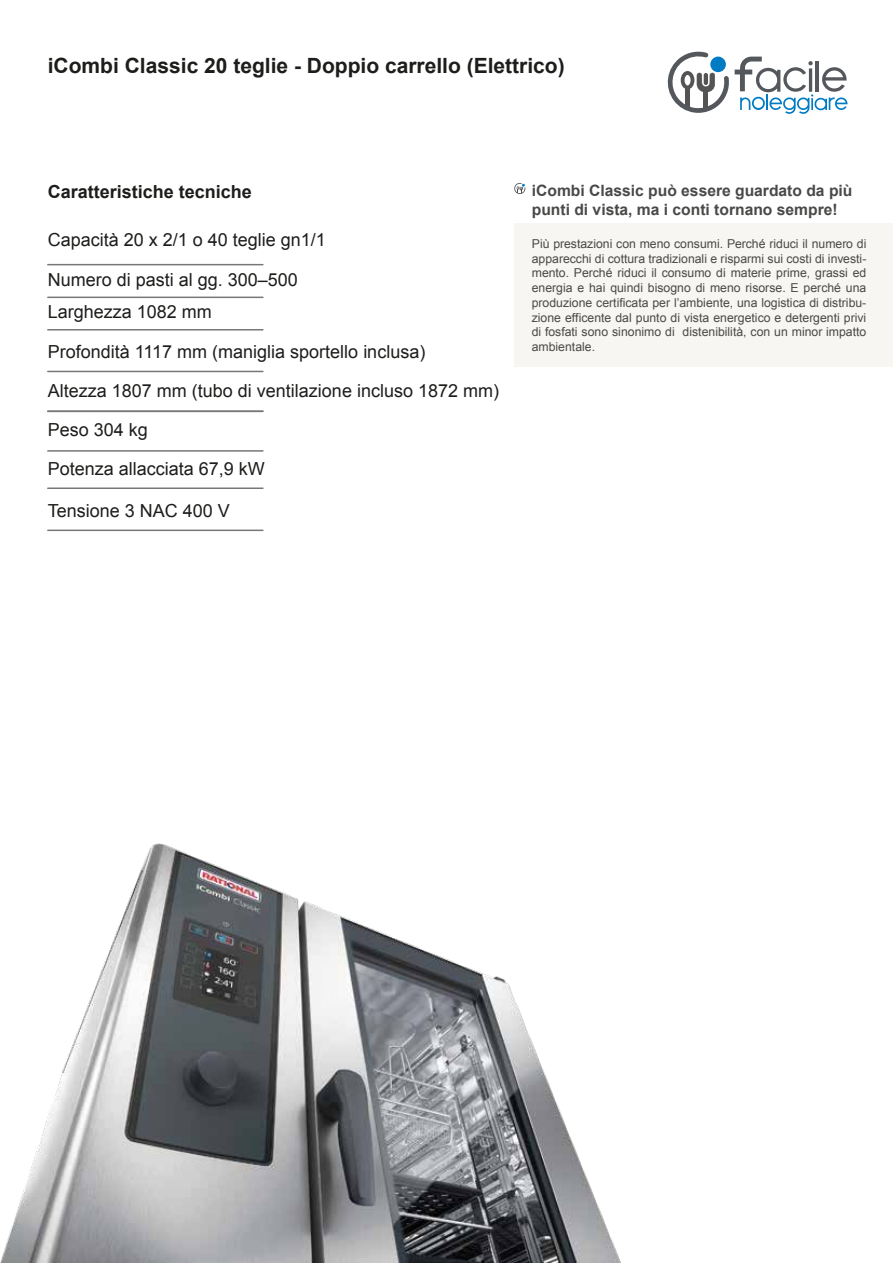
<style>
.page{position:relative;width:893px;height:1263px;background:#fff}
.page>*{position:absolute;margin:0;border:0;box-sizing:border-box;transform-origin:0 0}
.t1{font:700 21px "Arial";color:#1d1d1b}
.t2{font:18px/39.5px "Arial";color:#1d1d1b}
.t3{font:700 18px "Arial";color:#1d1d1b}
.t4{font:700 15.6px/18.8px "Arial";color:#494948}
.t5{font:12.3px/14.7px "Arial";color:#494948;text-align:justify}
</style>
<div class="page">
<hr style="left:48px;top:264px;width:215px;height:1px;background:#777776">
<hr style="left:48px;top:297px;width:215px;height:1px;background:#777776">
<hr style="left:48px;top:371px;width:215px;height:1px;background:#777776">
<hr style="left:48px;top:487px;width:215px;height:2px;background:#777776">
<hr style="left:48px;top:450px;width:215px;height:2px;background:#777776">
<hr style="left:48px;top:329px;width:215px;height:1px;background:#777776">
<hr style="left:48px;top:410px;width:215px;height:2px;background:#777776">
<img style="left:0;top:843px;width:621px;height:420px">
<hr style="left:48px;top:530px;width:215px;height:1px;background:#777776">
<div style="left:514px;top:223px;width:379px;height:144px;background:#f7f6f3"></div>
<svg style="left:514px;top:183px;width:12px;height:11px"></svg>
<svg style="left:667px;top:51px;width:180px;height:63px"></svg>
<div style="left:710px;top:57px;width:16px;height:15px;background:#007bc4;border-radius:50%"></div>
<h1 class="t1" style="left:48px;top:52px;width:518px">iCombi Classic 20 teglie - Doppio carrello (Elettrico)</h1>
<h2 class="t3" style="left:48px;top:180px;width:206px">Caratteristiche tecniche</h2>
<p class="t4" style="left:532px;top:182px;width:322px">iCombi Classic può essere guardato da più punti di vista, ma i conti tornano sempre!</p>
<h2 class="t2" style="left:48px;top:220px;width:280px">Capacità 20 x 2/1 o 40 teglie gn1/1</h2>
<p class="t5" style="left:532px;top:236px;width:336px">Più prestazioni con meno consumi. Perché riduci il numero di apparecchi di cottura tradizionali e risparmi sui costi di investi&shy;mento. Perché riduci il consumo di materie prime, grassi ed energia e hai quindi bisogno di meno risorse. E perché una produzione certificata per l’ambiente, una logistica di distribu&shy;zione efficente dal punto di vista energetico e detergenti privi di fosfati sono sinonimo di distenibilità, con un minor impatto ambientale.</p>
<h2 class="t2" style="left:48px;top:260px;width:252px">Numero di pasti al gg. 300–500</h2>
<h2 class="t2" style="left:48px;top:292px;width:166px">Larghezza 1082 mm</h2>
<h2 class="t2" style="left:48px;top:332px;width:453px;line-height:38.8px">Profondità 1117 mm (maniglia sportello inclusa)<br>Altezza 1807 mm (tubo di ventilazione incluso 1872 mm)</h2>
<h2 class="t2" style="left:48px;top:410px;width:219px">Peso 304 kg<br>Potenza allacciata 67,9 kW</h2>
<h2 class="t2" style="left:48px;top:491px;width:184px">Tensione 3 NAC 400 V</h2>
</div>
